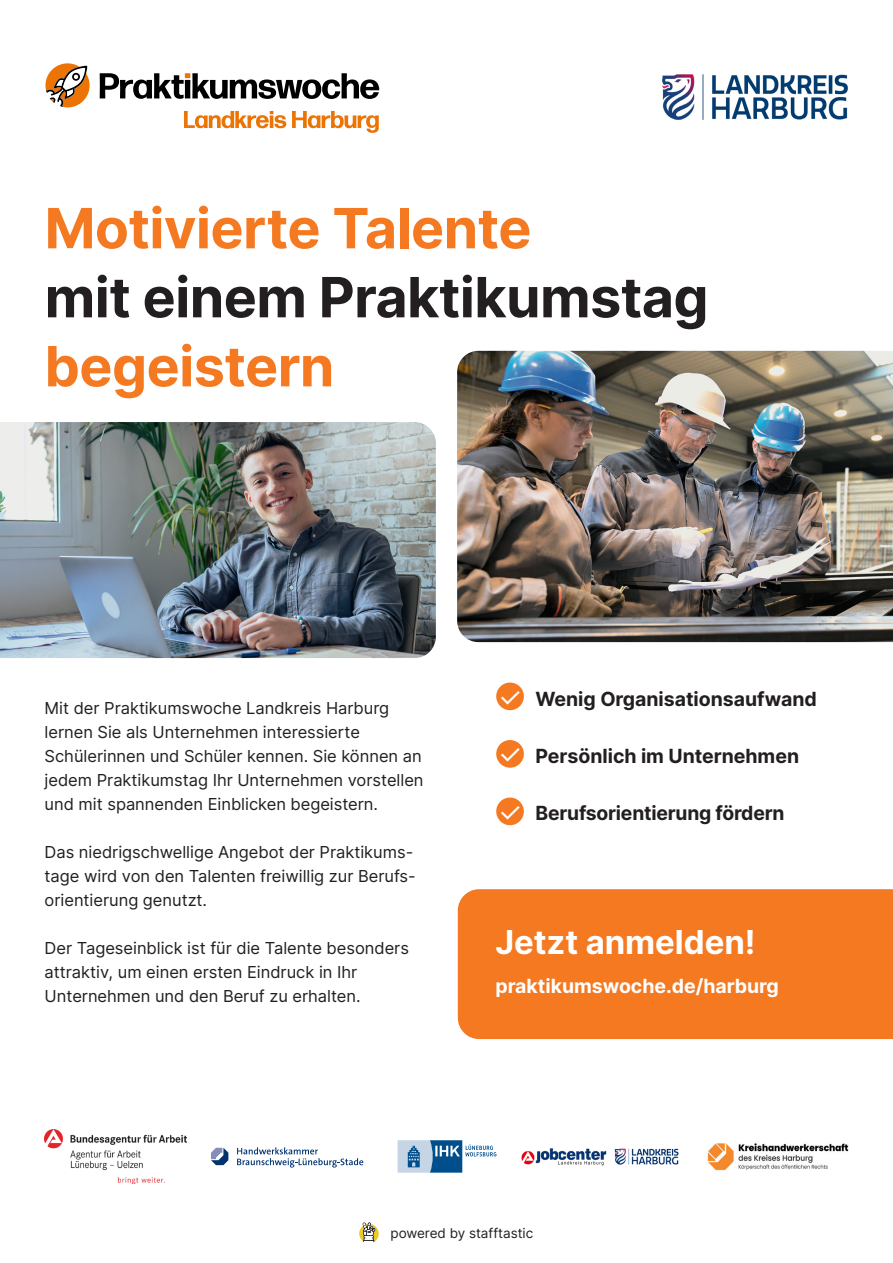
<style>
.page{position:relative;width:893px;height:1263px;background:#fff}
.page>*{position:absolute;margin:0;border:0;box-sizing:border-box;transform-origin:0 0}
.t1{font:700 55.5px/69px "Inter";letter-spacing:-.01em;color:#f47921}
.t2{font:700 33px "Inter";color:#fff}
.t3{font:27.3px "Inter";color:#fff}
.t4{font:700 19.5px "Inter";color:#231f20}
.t5{font:700 19.5px "Inter";color:#fff}
.t6{font:16.5px/24px "Inter";color:#231f20}
.t7{font:13.5px "Inter";color:#231f20}
.s1{color:#231f20}
</style>
<div class="page">
<div style="left:458px;top:889px;width:435px;height:150px;background:#f47921"></div>
<svg style="left:359px;top:1222px;width:20px;height:21px"></svg>
<div style="left:496px;top:682px;width:28px;height:28px;background:#f47921;border-radius:50%"></div>
<div style="left:496px;top:740px;width:28px;height:28px;background:#f47921;border-radius:50%"></div>
<div style="left:496px;top:797px;width:28px;height:28px;background:#f47921;border-radius:50%"></div>
<svg style="left:45px;top:63px;width:45px;height:44px"></svg>
<svg style="left:100px;top:73px;width:279px;height:26px"></svg>
<svg style="left:184px;top:111px;width:102px;height:17px"></svg>
<svg style="left:292px;top:111px;width:87px;height:22px"></svg>
<img style="left:662px;top:74px;width:186px;height:46px">
<img style="left:45px;top:1130px;width:141px;height:53px">
<svg style="left:398px;top:1140px;width:98px;height:33px"></svg>
<img style="left:521px;top:1148px;width:158px;height:18px">
<img style="left:707px;top:1143px;width:141px;height:27px">
<svg style="left:211px;top:1147px;width:152px;height:20px"></svg>
<img style="left:0;top:422px;width:436px;height:236px">
<img style="left:457px;top:351px;width:436px;height:291px">
<p class="t1" style="left:45px;top:192px;width:665px">Motivierte Talente<br><span class="s1">mit einem Praktikumstag </span>begeistern</p>
<p class="t4" style="left:536px;top:684px;width:283px">Wenig Organisationsaufwand</p>
<p class="t4" style="left:536px;top:741px;width:265px">Persönlich im Unternehmen</p>
<p class="t3" style="left:498px;top:677px;width:26px">✓</p>
<p class="t6" style="left:45px;top:696px;width:380px">Mit der Praktikumswoche Landkreis Harburg lernen Sie als Unternehmen interessierte Schülerinnen und Schüler kennen. Sie können an jedem Praktikumstag Ihr Unternehmen vorstellen und mit spannenden Einblicken begeistern.</p>
<p class="t6" style="left:45px;top:840px;width:373px">Das niedrigschwellige Angebot der Praktikums&shy;tage wird von den Talenten freiwillig zur Berufs&shy;orientierung genutzt.</p>
<p class="t6" style="left:45px;top:936px;width:366px">Der Tageseinblick ist für die Talente besonders attraktiv, um einen ersten Eindruck in Ihr<br>Unternehmen und den Beruf zu erhalten.</p>
<p class="t2" style="left:495px;top:917px;width:262px">Jetzt anmelden!</p>
<p class="t3" style="left:498px;top:734px;width:26px">✓</p>
<p class="t4" style="left:536px;top:798px;width:250px">Berufsorientierung fördern</p>
<p class="t3" style="left:498px;top:792px;width:26px">✓</p>
<p class="t5" style="left:495px;top:971px;width:285px">praktikumswoche.de/harburg</p>
<p class="t7" style="left:390px;top:1223px;width:144px">powered by stafftastic</p>
</div>
